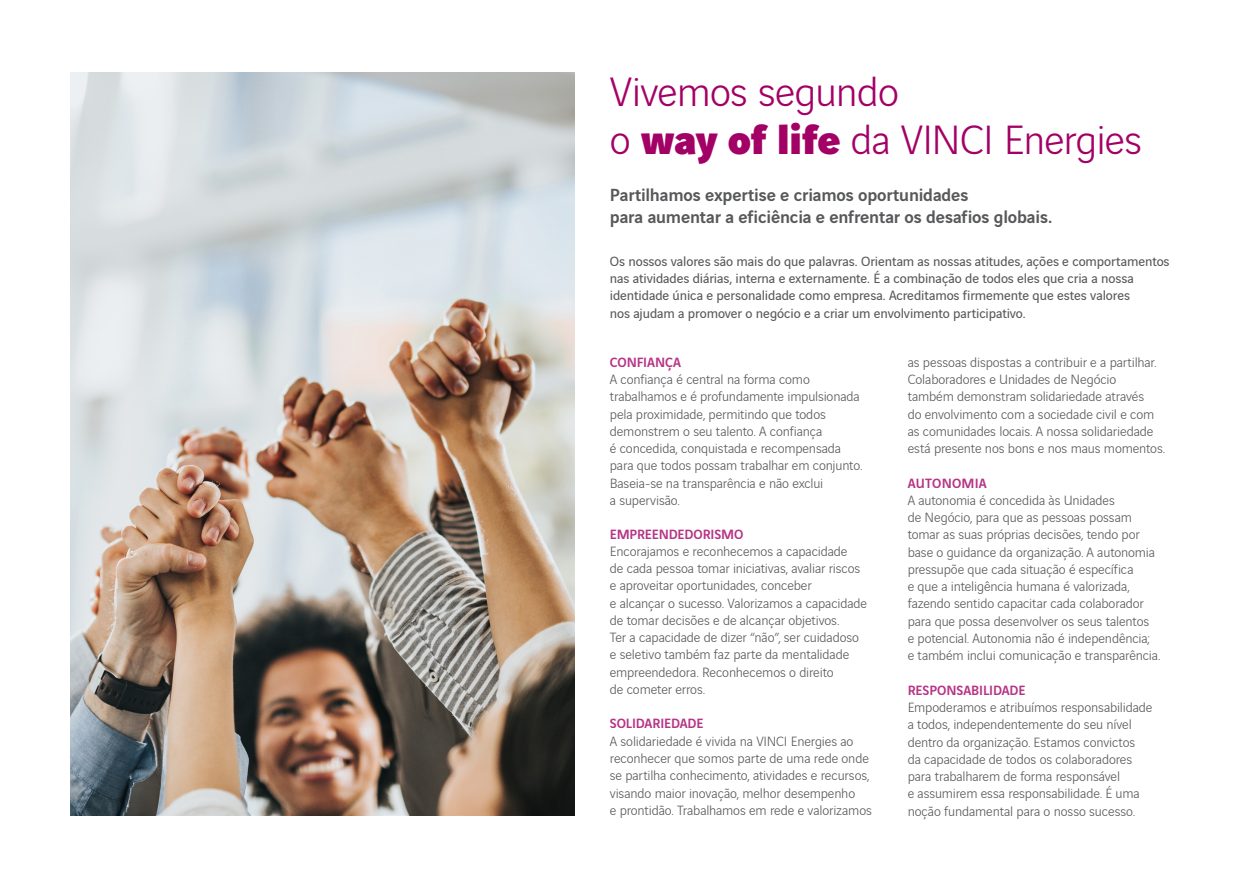
<style>
.page{position:relative;width:1241px;height:886px;background:#fff}
.page>*{position:absolute;margin:0;border:0;box-sizing:border-box;transform-origin:0 0}
.t1{font:300 43.75px/48.8px "Vinci Sans";letter-spacing:-.02em;color:#a30066}
.t2{font:500 18.75px/22.5px "Vinci Sans";letter-spacing:-.01em;color:#57585a}
.t3{font:300 14.38px/17.2px "Vinci Sans";letter-spacing:-.01em;color:#57585a}
.t4{font:14.38px/17.2px "Vinci Sans";letter-spacing:-.005em;color:#57585a}
.t5{font:500 14.38px "Vinci Sans";letter-spacing:-.005em;color:#b63385}
.s1{font-weight:900}
</style>
<div class="page">
<img style="left:71px;top:72px;width:503px;height:743px">
<p class="t1" style="left:609px;top:63px;width:534px">Vivemos segundo<br>o <span class="s1">way of life</span> da VINCI Energies</p>
<p class="t2" style="left:609px;top:181px;width:444px">Partilhamos expertise e criamos oportunidades<br>para aumentar a eficiência e enfrentar os desafios globais.</p>
<p class="t4" style="left:609px;top:251px;width:561px">Os nossos valores são mais do que palavras. Orientam as nossas atitudes, ações e comportamentos nas atividades diárias, interna e externamente. É a combinação de todos eles que cria a nossa identidade única e personalidade como empresa. Acreditamos firmemente que estes valores<br>nos ajudam a promover o negócio e a criar um envolvimento participativo.</p>
<p class="t5" style="left:609px;top:351px;width:73px">CONFIANÇA</p>
<p class="t3" style="left:609px;top:370px;width:254px">A confiança é central na forma como trabalhamos e é profundamente impulsionada pela proximidade, permitindo que todos demonstrem o seu talento. A confiança<br>é concedida, conquistada e recompensada para que todos possam trabalhar em conjunto.<br>Baseia-se na transparência e não exclui<br>a supervisão.</p>
<p class="t5" style="left:609px;top:523px;width:135px">EMPREENDEDORISMO</p>
<p class="t3" style="left:609px;top:541px;width:259px">Encorajamos e reconhecemos a capacidade<br>de cada pessoa tomar iniciativas, avaliar riscos e aproveitar oportunidades, conceber<br>e alcançar o sucesso. Valorizamos a capacidade de tomar decisões e de alcançar objetivos.<br>Ter a capacidade de dizer “não”, ser cuidadoso e seletivo também faz parte da mentalidade empreendedora. Reconhecemos o direito<br>de cometer erros.</p>
<p class="t5" style="left:609px;top:713px;width:95px">SOLIDARIEDADE</p>
<p class="t3" style="left:609px;top:731px;width:263px">A solidariedade é vivida na VINCI Energies ao reconhecer que somos parte de uma rede onde se partilha conhecimento, atividades e recursos, visando maior inovação, melhor desempenho<br>e prontidão. Trabalhamos em rede e valorizamos</p>
<p class="t3" style="left:907px;top:352px;width:259px">as pessoas dispostas a contribuir e a partilhar.<br>Colaboradores e Unidades de Negócio também demonstram solidariedade através<br>do envolvimento com a sociedade civil e com as comunidades locais. A nossa solidariedade está presente nos bons e nos maus momentos.</p>
<p class="t5" style="left:907px;top:472px;width:80px">AUTONOMIA</p>
<p class="t3" style="left:907px;top:490px;width:254px">A autonomia é concedida às Unidades<br>de Negócio, para que as pessoas possam tomar as suas próprias decisões, tendo por base o guidance da organização. A autonomia pressupõe que cada situação é específica<br>e que a inteligência humana é valorizada, fazendo sentido capacitar cada colaborador para que possa desenvolver os seus talentos<br>e potencial. Autonomia não é independência; e também inclui comunicação e transparência.</p>
<p class="t5" style="left:907px;top:679px;width:119px">RESPONSABILIDADE</p>
<p class="t3" style="left:907px;top:697px;width:246px">Empoderamos e atribuímos responsabilidade a todos, independentemente do seu nível dentro da organização. Estamos convictos<br>da capacidade de todos os colaboradores para trabalharem de forma responsável<br>e assumirem essa responsabilidade. É uma noção fundamental para o nosso sucesso.</p>
</div>
